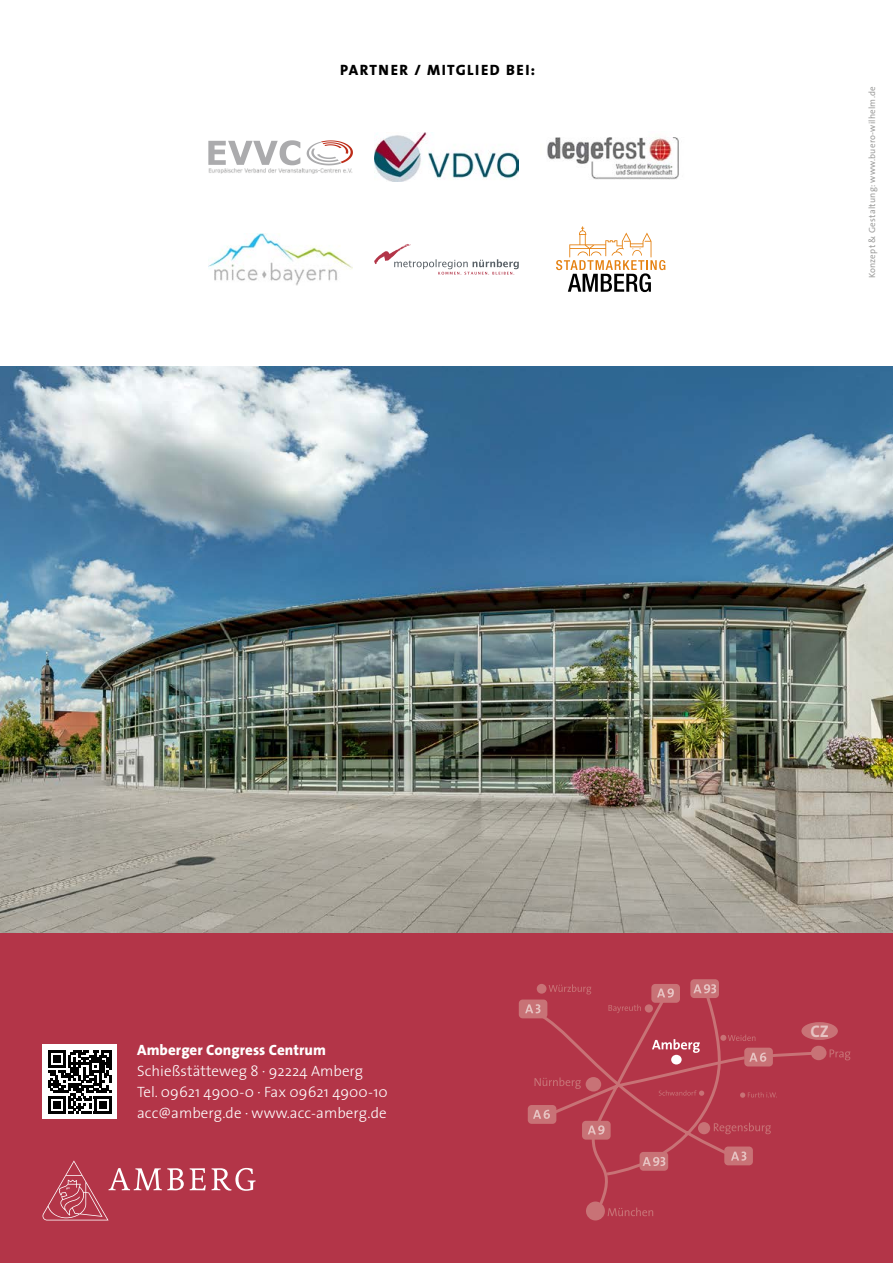
<style>
.page{position:relative;width:893px;height:1263px;background:#fff}
.page>*{position:absolute;margin:0;border:0;box-sizing:border-box;transform-origin:0 0}
.t1{font:16.95px "The Sans Bold Caps";color:#e7c3c2}
.t2{font:300 15px/21px "The Sans";letter-spacing:.005em;color:#fff}
.t3{font:800 15px "The Sans";letter-spacing:.005em;color:#fff}
.t4{font:800 15px "The Sans";letter-spacing:.1em;color:#000}
.t5{font:9px "The Sans";letter-spacing:.025em;color:#9d9d9c}
</style>
<div class="page">
<img style="left:0;top:367px;width:893px;height:566px">
<div style="left:0;top:933px;width:893px;height:330px;background:#b33548"></div>
<svg style="left:374px;top:244px;width:145px;height:31px"></svg>
<div style="left:519px;top:999px;width:28px;height:19px;background:#c87276;border-radius:4px"></div>
<div style="left:690px;top:979px;width:29px;height:19px;background:#c87276;border-radius:4px"></div>
<div style="left:586px;top:1201px;width:19px;height:19px;background:#c87276;border-radius:50%"></div>
<div style="left:811px;top:1046px;width:15px;height:14px;background:#c87276;border-radius:50%"></div>
<svg style="left:830px;top:1049px;width:20px;height:11px"></svg>
<svg style="left:525px;top:984px;width:297px;height:232px"></svg>
<div style="left:801px;top:1022px;width:37px;height:18px;background:#c87276;border-radius:50%"></div>
<div style="left:43px;top:1044px;width:74px;height:75px;background:#fff"></div>
<svg style="left:48px;top:1050px;width:64px;height:63px"></svg>
<img style="left:547px;top:137px;width:132px;height:43px">
<img style="left:208px;top:168px;width:145px;height:6px">
<svg style="left:307px;top:140px;width:46px;height:25px"></svg>
<svg style="left:208px;top:140px;width:92px;height:25px"></svg>
<svg style="left:556px;top:226px;width:109px;height:66px"></svg>
<img style="left:208px;top:233px;width:145px;height:52px">
<img style="left:374px;top:132px;width:145px;height:50px">
<svg style="left:43px;top:1160px;width:141px;height:60px"></svg>
<svg style="left:190px;top:1168px;width:16px;height:22px"></svg>
<svg style="left:212px;top:1168px;width:44px;height:23px"></svg>
<p class="t4" style="left:340px;top:57px;width:196px">PARTNER / MITGLIED BEI:</p>
<p class="t5" style="left:865px;top:278px;width:194px;rotate:-90deg">Konzept &amp; Gestaltung: www.buero-wilhelm.de</p>
<p class="t3" style="left:137px;top:1037px;width:190px">Amberger Congress Centrum</p>
<p class="t2" style="left:137px;top:1060px;width:252px">Schießstätteweg 8 · 92224 Amberg<br>Tel. 09621 4900-0 · Fax 09621 4900-10 acc@amberg.de · www.acc-amberg.de</p>
<p class="t1" style="left:810px;top:1017px;width:20px">CZ</p>
</div>
